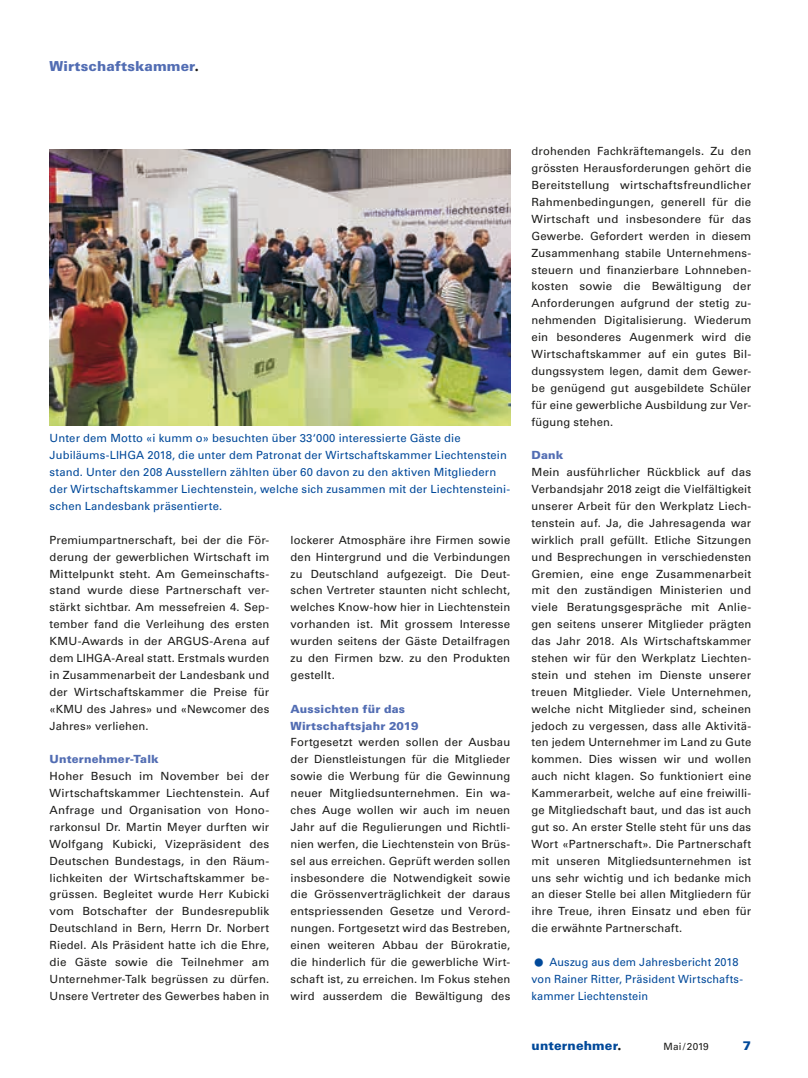
<style>
.page{position:relative;width:808px;height:1078px;background:#fff}
.page>*{position:absolute;margin:0;border:0;box-sizing:border-box;transform-origin:0 0}
.t1{font:800 50px "Futura BT";color:#00499a}
.t2{font:900 13.75px "Univers";letter-spacing:.01em;color:#526db3}
.t3{font:900 12.5px "Univers";letter-spacing:.01em;color:#00499a}
.t4{font:11.25px/16.9px "Univers";letter-spacing:.015em;color:#1d1d1b;text-align:justify}
.t5{font:11.25px/16.9px "Univers";letter-spacing:.015em;color:#00499a}
.t6{font:900 11.25px/16.9px "Univers";letter-spacing:.015em;color:#526db3}
.t7{font:10px "Univers";letter-spacing:.01em;color:#1d1d1b}
.s1{font-family:"Futura BT";font-weight:800;font-size:15.12px;color:#1d1d1b}
.s2{font-family:"Futura";font-weight:800;font-size:13.75px;color:#1d1d1b}
</style>
<div class="page">
<img style="left:50px;top:150px;width:460px;height:275px">
<p class="t2" style="left:50px;top:57px;width:151px">Wirtschaftskammer<span class="s1">.</span></p>
<p class="t5" style="left:50px;top:430px;width:462px">Unter dem Motto «i kumm o» besuchten über 33‘000 interessierte Gäste die Jubiläums-LIHGA 2018, die unter dem Patronat der Wirtschaftskammer Liechtenstein stand. Unter den 208 Ausstellern zählten über 60 davon zu den aktiven Mitgliedern der Wirtschaftskammer Liechtenstein, welche sich zusammen mit der Liechtensteini&shy;schen Landesbank präsentierte.</p>
<p class="t4" style="left:50px;top:531px;width:221px">Premiumpartnerschaft, bei der die För&shy;derung der gewerblichen Wirtschaft im Mittelpunkt steht. Am Gemeinschafts&shy;stand wurde diese Partnerschaft ver&shy;stärkt sichtbar. Am messefreien 4. Sep&shy;tember fand die Verleihung des ersten KMU-Awards in der ARGUS-Arena auf dem LIHGA-Areal statt. Erstmals wurden in Zusammenarbeit der Landesbank und der Wirtschaftskammer die Preise für «KMU des Jahres» und «Newcomer des Jahres» verliehen.</p>
<p class="t6" style="left:50px;top:750px;width:111px">Unternehmer-Talk</p>
<p class="t4" style="left:50px;top:767px;width:221px">Hoher Besuch im November bei der Wirtschaftskammer Liechtenstein. Auf Anfrage und Organisation von Hono&shy;rarkonsul Dr. Martin Meyer durften wir Wolfgang Kubicki, Vizepräsident des Deutschen Bundestags, in den Räum&shy;lichkeiten der Wirtschaftskammer be&shy;grüssen. Begleitet wurde Herr Kubicki vom Botschafter der Bundesrepublik Deutschland in Bern, Herrn Dr. Norbert Riedel. Als Präsident hatte ich die Ehre, die Gäste sowie die Teilnehmer am Unternehmer-Talk begrüssen zu dürfen.<br>Unsere Vertreter des Gewerbes haben in</p>
<p class="t4" style="left:291px;top:531px;width:221px">lockerer Atmosphäre ihre Firmen sowie den Hintergrund und die Verbindungen zu Deutschland aufgezeigt. Die Deut&shy;schen Vertreter staunten nicht schlecht, welches Know-how hier in Liechtenstein vorhanden ist. Mit grossem Interesse wurden seitens der Gäste Detailfragen zu den Firmen bzw. zu den Produkten gestellt.</p>
<p class="t6" style="left:291px;top:700px;width:129px">Aussichten für das<br>Wirtschaftsjahr 2019</p>
<p class="t4" style="left:291px;top:734px;width:221px">Fortgesetzt werden sollen der Ausbau der Dienstleistungen für die Mitglieder sowie die Werbung für die Gewinnung neuer Mitgliedsunternehmen. Ein wa&shy;ches Auge wollen wir auch im neuen Jahr auf die Regulierungen und Richtli&shy;nien werfen, die Liechtenstein von Brüs&shy;sel aus erreichen. Geprüft werden sollen insbesondere die Notwendigkeit sowie die Grössenverträglichkeit der daraus entspriessenden Gesetze und Verord&shy;nungen. Fortgesetzt wird das Bestreben, einen weiteren Abbau der Bürokratie, die hinderlich für die gewerbliche Wirt&shy;schaft ist, zu erreichen. Im Fokus stehen wird ausserdem die Bewältigung des</p>
<p class="t4" style="left:531px;top:143px;width:221px">drohenden Fachkräftemangels. Zu den grössten Herausforderungen gehört die Bereitstellung wirtschaftsfreundlicher Rahmenbedingungen, generell für die Wirtschaft und insbesondere für das Gewerbe. Gefordert werden in diesem Zusammenhang stabile Unternehmens&shy;steuern und finanzierbare Lohnneben&shy;kosten sowie die Bewältigung der Anforderungen aufgrund der stetig zu&shy;nehmenden Digitalisierung. Wiederum ein besonderes Augenmerk wird die Wirtschaftskammer auf ein gutes Bil&shy;dungssystem legen, damit dem Gewer&shy;be genügend gut ausgebildete Schüler für eine gewerbliche Ausbildung zur Ver&shy;fügung stehen.</p>
<p class="t6" style="left:531px;top:446px;width:33px">Dank</p>
<p class="t4" style="left:531px;top:464px;width:221px">Mein ausführlicher Rückblick auf das Verbandsjahr 2018 zeigt die Vielfältigkeit unserer Arbeit für den Werkplatz Liech&shy;tenstein auf. Ja, die Jahresagenda war wirklich prall gefüllt. Etliche Sitzungen und Besprechungen in verschiedensten Gremien, eine enge Zusammenarbeit mit den zuständigen Ministerien und viele Beratungsgespräche mit Anlie&shy;gen seitens unserer Mitglieder prägten das Jahr 2018. Als Wirtschaftskammer stehen wir für den Werkplatz Liechten&shy;stein und stehen im Dienste unserer treuen Mitglieder. Viele Unternehmen, welche nicht Mitglieder sind, scheinen jedoch zu vergessen, dass alle Aktivitä&shy;ten jedem Unternehmer im Land zu Gute kommen. Dies wissen wir und wollen auch nicht klagen. So funktioniert eine Kammerarbeit, welche auf eine freiwilli&shy;ge Mitgliedschaft baut, und das ist auch gut so. An erster Stelle steht für uns das Wort «Partnerschaft». Die Partnerschaft mit unseren Mitgliedsunternehmen ist uns sehr wichtig und ich bedanke mich an dieser Stelle bei allen Mitgliedern für ihre Treue, ihren Einsatz und eben für die erwähnte Partnerschaft.</p>
<h1 class="t1" style="left:531px;top:917px;width:16px">.</h1>
<p class="t5" style="left:531px;top:953px;width:213px;text-indent:18px">Auszug aus dem Jahresbericht 2018 von Rainer Ritter, Präsident Wirtschafts&shy;kammer Liechtenstein</p>
<p class="t3" style="left:531px;top:1037px;width:92px">unternehmer<span class="s2">.</span></p>
<p class="t7" style="left:663px;top:1040px;width:47px">Mai/2019</p>
<p class="t3" style="left:743px;top:1037px;width:10px">7</p>
</div>
